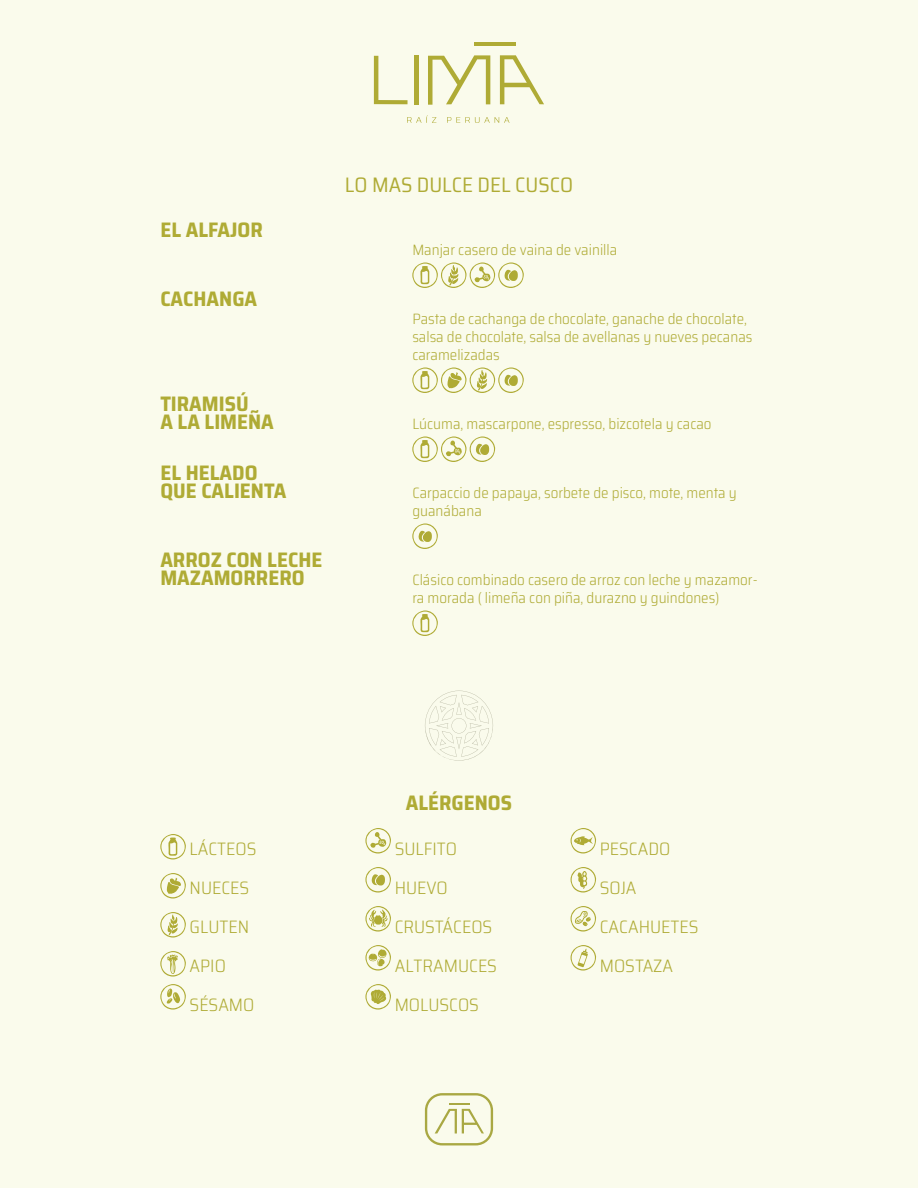
<style>
.page{position:relative;width:918px;height:1188px;background:#fafbec}
.page>*{position:absolute;margin:0;border:0;box-sizing:border-box;transform-origin:0 0}
.t1{font:700 semi-condensed 21px/18px "Saira";color:#afab35}
.t2{font:semi-condensed 21px "Saira";color:#afab35}
.t3{font:300 semi-condensed 18px/39px "Saira";color:#afab35}
.t4{font:300 semi-condensed 15px/18px "Saira";color:#afab35}
</style>
<div class="page">
<svg style="left:374px;top:56px;width:34px;height:48px"></svg>
<div style="left:414px;top:55px;width:5px;height:49px;background:#afab35"></div>
<svg style="left:428px;top:55px;width:62px;height:50px"></svg>
<svg style="left:500px;top:55px;width:44px;height:49px"></svg>
<hr style="left:474px;top:43px;width:42px;height:3px;background:#afab35">
<svg style="left:407px;top:115px;width:29px;height:8px"></svg>
<svg style="left:447px;top:117px;width:63px;height:6px"></svg>
<svg style="left:425px;top:1093px;width:68px;height:52px"></svg>
<svg style="left:412px;top:262px;width:112px;height:26px"></svg>
<svg style="left:412px;top:367px;width:112px;height:26px"></svg>
<svg style="left:412px;top:436px;width:83px;height:26px"></svg>
<svg style="left:412px;top:523px;width:26px;height:26px"></svg>
<svg style="left:412px;top:610px;width:26px;height:26px"></svg>
<svg style="left:425px;top:691px;width:68px;height:70px"></svg>
<svg style="left:160px;top:834px;width:26px;height:26px"></svg>
<svg style="left:160px;top:873px;width:26px;height:26px"></svg>
<svg style="left:160px;top:912px;width:26px;height:26px"></svg>
<svg style="left:160px;top:951px;width:26px;height:26px"></svg>
<svg style="left:160px;top:984px;width:26px;height:26px"></svg>
<svg style="left:365px;top:828px;width:26px;height:26px"></svg>
<svg style="left:365px;top:867px;width:26px;height:26px"></svg>
<svg style="left:365px;top:906px;width:26px;height:26px"></svg>
<svg style="left:365px;top:945px;width:26px;height:26px"></svg>
<svg style="left:365px;top:984px;width:26px;height:26px"></svg>
<svg style="left:571px;top:828px;width:25px;height:26px"></svg>
<svg style="left:571px;top:867px;width:25px;height:26px"></svg>
<svg style="left:571px;top:906px;width:25px;height:26px"></svg>
<svg style="left:571px;top:945px;width:25px;height:26px"></svg>
<h1 class="t1" style="left:160px;top:221px;width:104px">EL ALFAJOR</h1>
<h1 class="t1" style="left:160px;top:290px;width:98px">CACHANGA</h1>
<h1 class="t1" style="left:160px;top:395px;width:115px">TIRAMISÚ<br>A LA LIMEÑA</h1>
<h1 class="t1" style="left:160px;top:464px;width:128px">EL HELADO<br>QUE CALIENTA</h1>
<h1 class="t1" style="left:160px;top:551px;width:164px">ARROZ CON LECHE<br>MAZAMORRERO</h1>
<h1 class="t2" style="left:345px;top:169px;width:230px">LO MAS DULCE DEL CUSCO</h1>
<p class="t4" style="left:412px;top:240px;width:207px">Manjar casero de vaina de vainilla</p>
<p class="t4" style="left:412px;top:309px;width:342px">Pasta de cachanga de chocolate, ganache de chocolate, salsa de chocolate, salsa de avellanas y nueves pecanas caramelizadas</p>
<p class="t4" style="left:412px;top:414px;width:301px">Lúcuma, mascarpone, espresso, bizcotela y cacao</p>
<p class="t4" style="left:412px;top:483px;width:326px">Carpaccio de papaya, sorbete de pisco, mote, menta y guanábana</p>
<p class="t4" style="left:412px;top:570px;width:347px">Clásico combinado casero de arroz con leche y mazamor&shy;ra morada ( limeña con piña, durazno y guindones)</p>
<h1 class="t1" style="left:406px;top:794px;width:108px">ALÉRGENOS</h1>
<p class="t3" style="left:190px;top:829px;width:68px">LÁCTEOS<br>NUECES<br>GLUTEN<br>APIO<br>SÉSAMO</p>
<p class="t3" style="left:395px;top:829px;width:104px">SULFITO<br>HUEVO<br>CRUSTÁCEOS<br>ALTRAMUCES<br>MOLUSCOS</p>
<p class="t3" style="left:600px;top:829px;width:100px">PESCADO<br>SOJA<br>CACAHUETES<br>MOSTAZA</p>
</div>
